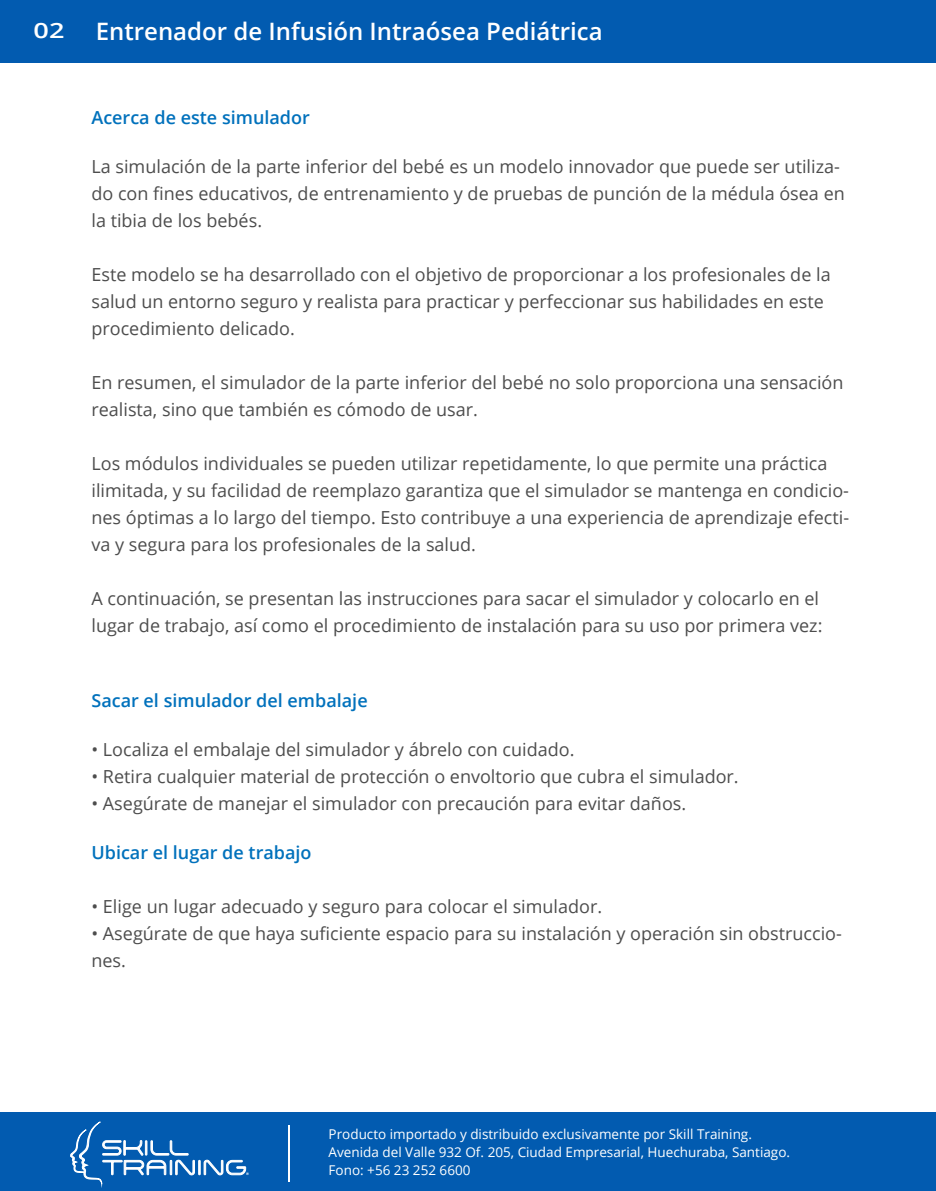
<style>
.page{position:relative;width:936px;height:1191px;background:#fff}
.page>*{position:absolute;margin:0;border:0;box-sizing:border-box;transform-origin:0 0}
.t1{font:600 24px "Open Sans";color:#fff}
.t2{font:600 21.15px "Open Sans";color:#fff;scale:1.28 1}
.t3{font:18px/27px "Open Sans";color:#4d4d4d}
.t4{font:600 18px "Open Sans";color:#0071bc}
.t5{font:13.5px/18px "Open Sans";color:#fff}
</style>
<div class="page">
<div style="left:0;top:0;width:935px;height:62px;background:#025bb0"></div>
<div style="left:0;top:1112px;width:935px;height:79px;background:#025bb0"></div>
<svg style="left:70px;top:1121px;width:179px;height:63px"></svg>
<hr style="left:288px;top:1125px;width:2px;height:56px;background:#fff">
<p class="t2" style="left:34px;top:16px;width:26px">02</p>
<h1 class="t1" style="left:96px;top:15px;width:508px">Entrenador de Infusión Intraósea Pediátrica</h1>
<p class="t4" style="left:91px;top:105px;width:220px">Acerca de este simulador</p>
<p class="t3" style="left:91px;top:152px;width:754px">La simulación de la parte inferior del bebé es un modelo innovador que puede ser utiliza&shy;do con fines educativos, de entrenamiento y de pruebas de punción de la médula ósea en la tibia de los bebés.</p>
<p class="t3" style="left:91px;top:260px;width:740px">Este modelo se ha desarrollado con el objetivo de proporcionar a los profesionales de la salud un entorno seguro y realista para practicar y perfeccionar sus habilidades en este procedimiento delicado.</p>
<p class="t3" style="left:91px;top:368px;width:753px">En resumen, el simulador de la parte inferior del bebé no solo proporciona una sensación realista, sino que también es cómodo de usar.</p>
<p class="t3" style="left:91px;top:449px;width:759px">Los módulos individuales se pueden utilizar repetidamente, lo que permite una práctica ilimitada, y su facilidad de reemplazo garantiza que el simulador se mantenga en condicio&shy;nes óptimas a lo largo del tiempo. Esto contribuye a una experiencia de aprendizaje efecti&shy;va y segura para los profesionales de la salud.</p>
<p class="t3" style="left:91px;top:584px;width:732px">A continuación, se presentan las instrucciones para sacar el simulador y colocarlo en el lugar de trabajo, así como el procedimiento de instalación para su uso por primera vez:</p>
<p class="t4" style="left:91px;top:688px;width:278px">Sacar el simulador del embalaje</p>
<p class="t3" style="left:91px;top:735px;width:484px">• Localiza el embalaje del simulador y ábrelo con cuidado.</p>
<p class="t3" style="left:91px;top:762px;width:648px">• Retira cualquier material de protección o envoltorio que cubra el simulador.</p>
<p class="t3" style="left:91px;top:789px;width:596px">• Asegúrate de manejar el simulador con precaución para evitar daños.</p>
<p class="t4" style="left:91px;top:840px;width:221px">Ubicar el lugar de trabajo</p>
<p class="t3" style="left:91px;top:892px;width:512px">• Elige un lugar adecuado y seguro para colocar el simulador.</p>
<p class="t3" style="left:91px;top:919px;width:751px">• Asegúrate de que haya suficiente espacio para su instalación y operación sin obstruccio&shy;nes.</p>
<p class="t5" style="left:328px;top:1124px;width:463px">Producto importado y distribuido exclusivamente por Skill Training.<br>Avenida del Valle 932 Of. 205, Ciudad Empresarial, Huechuraba, Santiago.<br>Fono: +56 23 252 6600</p>
</div>
